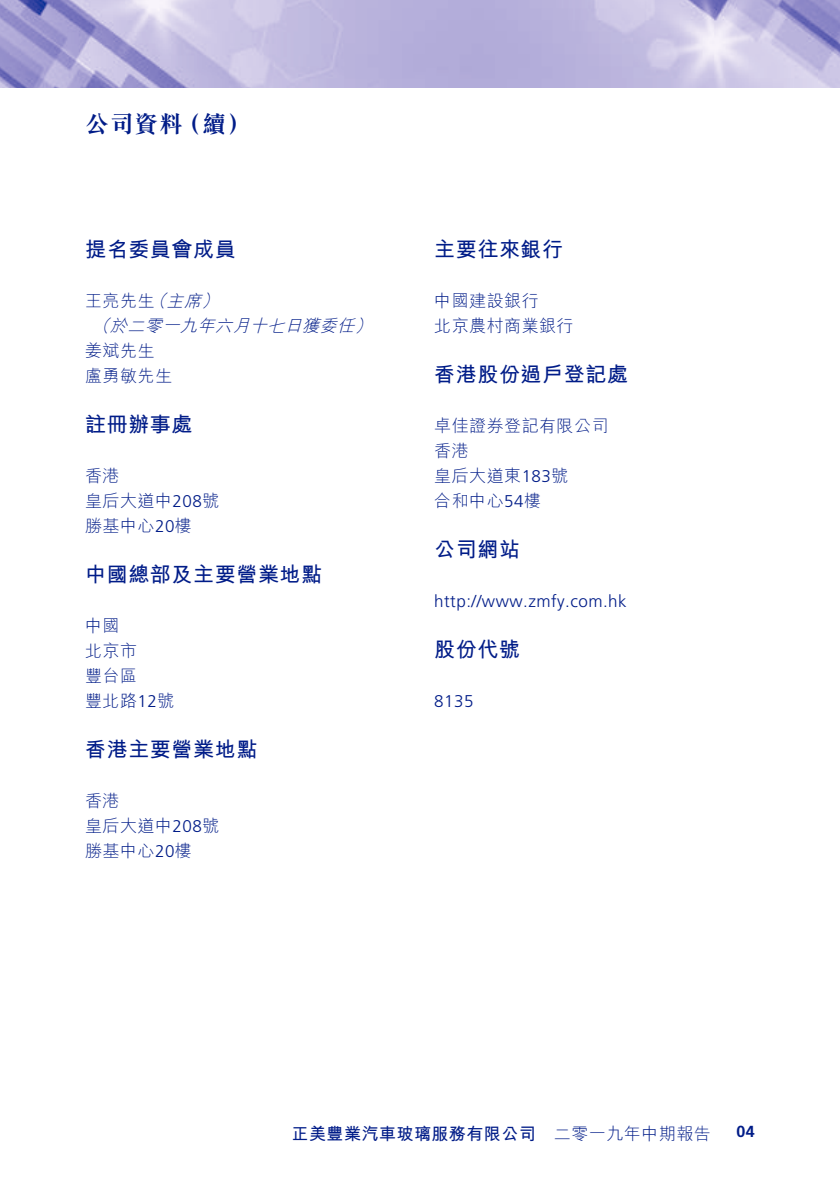
<style>
.page{position:relative;width:840px;height:1191px;background:#fff}
.page>*{position:absolute;margin:0;border:0;box-sizing:border-box;transform-origin:0 0}
.t1{font:700 24px "M Sung HK";color:#001c88}
.t2{font:700 21px "M Hei HK";letter-spacing:.03em;color:#001c88}
.t3{font:300 17px/25px "M Hei HK";letter-spacing:.03em;color:#001c88}
.t4{font:300 17px "Frutiger LT Std";letter-spacing:.03em;color:#001c88}
.t5{font:700 17px "M Hei HK";letter-spacing:.03em;color:#001c88}
.t6{font:italic 300 17px "M Hei HK";color:#001c88}
.t7{font:700 16px "Frutiger LT Std";color:#001c88}
.s1{font-family:"Frutiger LT Std"}
.s2{font-weight:300}
</style>
<div class="page">
<img style="left:0;top:0;width:839px;height:87px">
<h1 class="t1" style="left:85px;top:108px;width:99px">公司資料</h1>
<h1 class="t1" style="left:177px;top:108px;width:75px">（續(</h1>
<p class="t2" style="left:85px;top:234px;width:152px">提名委員會成員</p>
<p class="t6" style="left:201px;top:289px;width:25px">(</p>
<p class="t6" style="left:149px;top:289px;width:25px">（</p>
<p class="t3" style="left:85px;top:287px;width:71px">王亮先生</p>
<p class="t6" style="left:166px;top:289px;width:42px">主席</p>
<p class="t6" style="left:92px;top:314px;width:25px">（</p>
<p class="t3" style="left:85px;top:337px;width:88px">姜斌先生盧勇敏先生</p>
<p class="t2" style="left:85px;top:409px;width:109px">註冊辦事處</p>
<p class="t3" style="left:85px;top:462px;width:136px">香港<br>皇后大道中<span class="s1">208</span>號勝基中心<span class="s1">20</span>樓</p>
<p class="t2" style="left:85px;top:559px;width:238px">中國總部及主要營業地點</p>
<p class="t3" style="left:85px;top:612px;width:91px">中國<br>北京市<br>豐台區<br>豐北路<span class="s1">12</span>號</p>
<p class="t2" style="left:85px;top:734px;width:174px">香港主要營業地點</p>
<p class="t3" style="left:85px;top:787px;width:136px">香港<br>皇后大道中<span class="s1">208</span>號勝基中心<span class="s1">20</span>樓</p>
<p class="t6" style="left:354px;top:314px;width:25px">(</p>
<p class="t6" style="left:110px;top:314px;width:252px">於二零一九年六月十七日獲委任</p>
<p class="t2" style="left:434px;top:234px;width:130px">主要往來銀行</p>
<p class="t3" style="left:434px;top:287px;width:141px">中國建設銀行<br>北京農村商業銀行</p>
<p class="t2" style="left:434px;top:359px;width:195px">香港股份過戶登記處</p>
<p class="t3" style="left:434px;top:412px;width:176px">卓佳證券登記有限公司香港<br>皇后大道東<span class="s1">183</span>號<br>合和中心<span class="s1">54</span>樓</p>
<p class="t2" style="left:434px;top:534px;width:87px">公司網站</p>
<p class="t4" style="left:434px;top:591px;width:194px">http://www.zmfy.com.hk</p>
<p class="t2" style="left:434px;top:634px;width:87px">股份代號</p>
<p class="t4" style="left:434px;top:691px;width:41px">8135</p>
<p class="t5" style="left:291px;top:1121px;width:420px">正美豐業汽車玻璃服務有限公司<span class="s2">　二零一九年中期報告</span></p>
<p class="t7" style="left:736px;top:1122px;width:20px">04</p>
</div>
